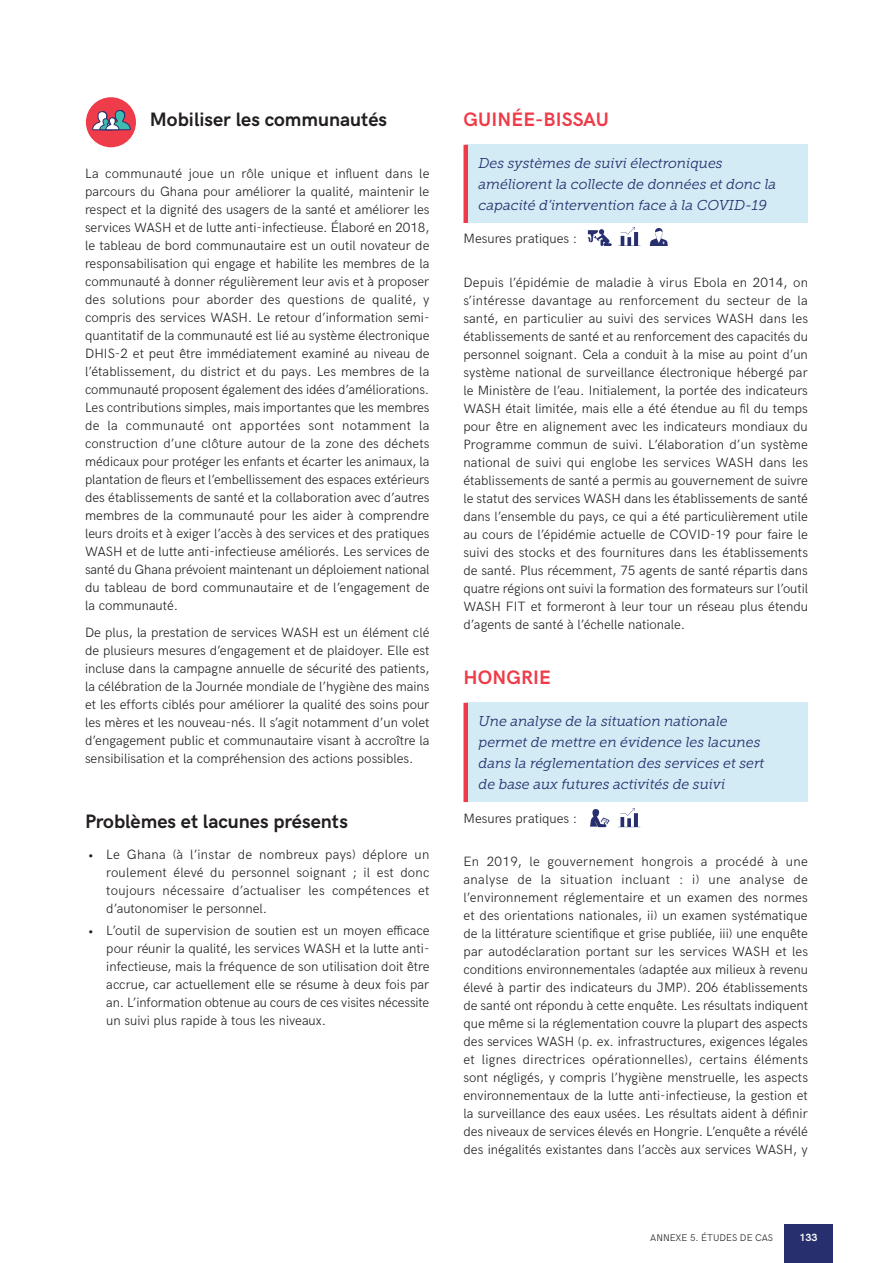
<style>
.page{position:relative;width:893px;height:1263px;background:#fff}
.page>*{position:absolute;margin:0;border:0;box-sizing:border-box;transform-origin:0 0}
.t1{font:700 19.5px "HK Grotesk";color:#231f20}
.t2{font:700 19.5px "HK Grotesk";letter-spacing:.005em;color:#ef3b48}
.t3{font:italic 14.25px/21px "Museo Slab 300";color:#272f6e}
.t4{font:300 13.5px/18px "HK Grotesk";color:#231f20;text-align:justify}
.t5{font:700 10.5px "HK Grotesk";color:#fff}
.t6{font:300 9.75px "HK Grotesk";color:#231f20}
</style>
<div class="page">
<div style="left:466px;top:145px;width:342px;height:78px;background:#d2ebf4"></div>
<div style="left:463px;top:145px;width:5px;height:78px;background:#ef3b48"></div>
<div style="left:466px;top:703px;width:342px;height:99px;background:#d2ebf4"></div>
<div style="left:463px;top:703px;width:5px;height:99px;background:#ef3b48"></div>
<svg style="left:618px;top:808px;width:22px;height:19px"></svg>
<svg style="left:590px;top:809px;width:20px;height:18px"></svg>
<div style="left:86px;top:97px;width:50px;height:50px;background:#ef3c4a;border-radius:50%"></div>
<svg style="left:92px;top:110px;width:39px;height:20px"></svg>
<svg style="left:588px;top:229px;width:24px;height:17px"></svg>
<svg style="left:618px;top:227px;width:23px;height:19px"></svg>
<svg style="left:650px;top:228px;width:18px;height:18px"></svg>
<div style="left:784px;top:1225px;width:49px;height:38px;background:#272f6e"></div>
<h1 class="t1" style="left:150px;top:105px;width:239px">Mobiliser les communautés</h1>
<p class="t4" style="left:85px;top:163px;width:346px">La communauté joue un rôle unique et influent dans le parcours du Ghana pour améliorer la qualité, maintenir le respect et la dignité des usagers de la santé et améliorer les services WASH et de lutte anti-infectieuse. Élaboré en 2018, le tableau de bord communautaire est un outil novateur de responsabilisation qui engage et habilite les membres de la communauté à donner régulièrement leur avis et à proposer des solutions pour aborder des questions de qualité, y compris des services WASH. Le retour d’information semi&shy;quantitatif de la communauté est lié au système électronique DHIS-2 et peut être immédiatement examiné au niveau de l’établissement, du district et du pays. Les membres de la communauté proposent également des idées d’améliorations.<br>Les contributions simples, mais importantes que les membres de la communauté ont apportées sont notamment la construction d’une clôture autour de la zone des déchets médicaux pour protéger les enfants et écarter les animaux, la plantation de fleurs et l’embellissement des espaces extérieurs des établissements de santé et la collaboration avec d’autres membres de la communauté pour les aider à comprendre leurs droits et à exiger l’accès à des services et des pratiques WASH et de lutte anti-infectieuse améliorés. Les services de santé du Ghana prévoient maintenant un déploiement national du tableau de bord communautaire et de l’engagement de la communauté.</p>
<p class="t4" style="left:85px;top:622px;width:346px">De plus, la prestation de services WASH est un élément clé de plusieurs mesures d’engagement et de plaidoyer. Elle est incluse dans la campagne annuelle de sécurité des patients, la célébration de la Journée mondiale de l’hygiène des mains et les efforts ciblés pour améliorer la qualité des soins pour les mères et les nouveau-nés. Il s’agit notamment d’un volet d’engagement public et communautaire visant à accroître la sensibilisation et la compréhension des actions possibles.</p>
<h1 class="t1" style="left:85px;top:807px;width:264px">Problèmes et lacunes présents</h1>
<p class="t4" style="left:106px;top:844px;width:325px;text-indent:-18px">• Le Ghana (à l’instar de nombreux pays) déplore un roulement élevé du personnel soignant ; il est donc toujours nécessaire d’actualiser les compétences et d’autonomiser le personnel.</p>
<p class="t4" style="left:106px;top:920px;width:325px;text-indent:-18px">• L’outil de supervision de soutien est un moyen efficace pour réunir la qualité, les services WASH et la lutte anti&shy;infectieuse, mais la fréquence de son utilisation doit être accrue, car actuellement elle se résume à deux fois par an. L’information obtenue au cours de ces visites nécessite un suivi plus rapide à tous les niveaux.</p>
<h1 class="t2" style="left:464px;top:105px;width:147px">GUINÉE-BISSAU</h1>
<p class="t3" style="left:478px;top:153px;width:299px">Des systèmes de suivi électroniques améliorent la collecte de données et donc la capacité d’intervention face à la COVID-19</p>
<p class="t4" style="left:463px;top:229px;width:115px">Mesures pratiques :</p>
<p class="t4" style="left:463px;top:272px;width:346px">Depuis l’épidémie de maladie à virus Ebola en 2014, on s’intéresse davantage au renforcement du secteur de la santé, en particulier au suivi des services WASH dans les établissements de santé et au renforcement des capacités du personnel soignant. Cela a conduit à la mise au point d’un système national de surveillance électronique hébergé par le Ministère de l’eau. Initialement, la portée des indicateurs WASH était limitée, mais elle a été étendue au fil du temps pour être en alignement avec les indicateurs mondiaux du Programme commun de suivi. L’élaboration d’un système national de suivi qui englobe les services WASH dans les établissements de santé a permis au gouvernement de suivre le statut des services WASH dans les établissements de santé dans l’ensemble du pays, ce qui a été particulièrement utile au cours de l’épidémie actuelle de COVID-19 pour faire le suivi des stocks et des fournitures dans les établissements de santé. Plus récemment, 75 agents de santé répartis dans quatre régions ont suivi la formation des formateurs sur l’outil WASH FIT et formeront à leur tour un réseau plus étendu d’agents de santé à l’échelle nationale.</p>
<h1 class="t2" style="left:464px;top:663px;width:89px">HONGRIE</h1>
<p class="t3" style="left:478px;top:711px;width:287px">Une analyse de la situation nationale permet de mettre en évidence les lacunes dans la réglementation des services et sert de base aux futures activités de suivi</p>
<p class="t4" style="left:463px;top:808px;width:115px">Mesures pratiques :</p>
<p class="t4" style="left:463px;top:851px;width:346px">En 2019, le gouvernement hongrois a procédé à une analyse de la situation incluant : i) une analyse de l’environnement réglementaire et un examen des normes et des orientations nationales, ii) un examen systématique de la littérature scientifique et grise publiée, iii) une enquête par autodéclaration portant sur les services WASH et les conditions environnementales (adaptée aux milieux à revenu élevé à partir des indicateurs du JMP). 206 établissements de santé ont répondu à cette enquête. Les résultats indiquent que même si la réglementation couvre la plupart des aspects des services WASH (p. ex. infrastructures, exigences légales et lignes directrices opérationnelles), certains éléments sont négligés, y compris l’hygiène menstruelle, les aspects environnementaux de la lutte anti-infectieuse, la gestion et la surveillance des eaux usées. Les résultats aident à définir des niveaux de services élevés en Hongrie. L’enquête a révélé des inégalités existantes dans l’accès aux services WASH, y</p>
<p class="t6" style="left:650px;top:1230px;width:124px">ANNEXE 5. ÉTUDES DE CAS</p>
<p class="t5" style="left:799px;top:1230px;width:20px">133</p>
</div>
